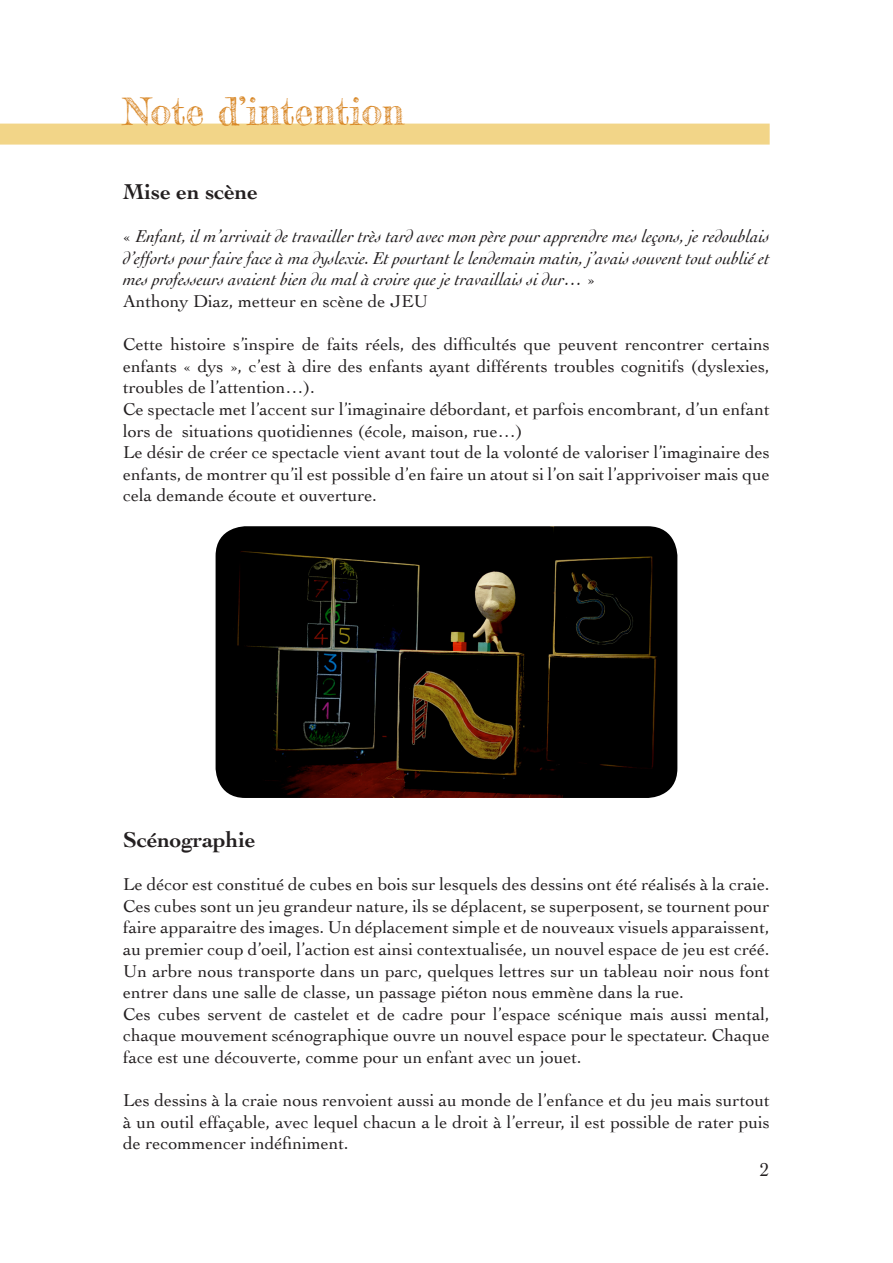
<style>
.page{position:relative;width:893px;height:1263px;background:#fff}
.page>*{position:absolute;margin:0;border:0;box-sizing:border-box;transform-origin:0 0}
.t1{font:37.5px "Frederickathe Great";color:#d88624}
.t2{font:700 22.5px "Cochin";color:#231f20}
.t3{font:19.5px "Cochin";color:#231f20}
.t4{font:18px/21.6px "Cochin";color:#231f20}
.t5{font:italic 18px/21.6px "Cochin";color:#231f20}
.s1{font-style:normal}
</style>
<div class="page">
<div style="left:0;top:124px;width:770px;height:21px;background:#f2d588"></div>
<img style="left:216px;top:526px;width:461px;height:272px">
<h1 class="t1" style="left:123px;top:88px;width:282px">Note d’intention</h1>
<p class="t2" style="left:123px;top:176px;width:136px">Mise en scène</p>
<p class="t5" style="left:123px;top:225px;width:648px"><span class="s1">«</span> Enfant, il m’arrivait de travailler très tard avec mon père pour apprendre mes leçons, je redoublais d’efforts pour faire face à ma dyslexie. Et pourtant le lendemain matin, j’avais souvent tout oublié et mes professeurs avaient bien du mal à croire que je travaillais si dur… <span class="s1">»<br>Anthony Diaz, metteur en scène de JEU</span></p>
<p class="t4" style="left:123px;top:333px;width:648px">Cette histoire s’inspire de faits réels, des difficultés que peuvent rencontrer certains enfants « dys », c’est à dire des enfants ayant différents troubles cognitifs (dyslexies, troubles de l’attention…).<br>Ce spectacle met l’accent sur l’imaginaire débordant, et parfois encombrant, d’un enfant lors de situations quotidiennes (école, maison, rue…)<br>Le désir de créer ce spectacle vient avant tout de la volonté de valoriser l’imaginaire des enfants, de montrer qu’il est possible d’en faire un atout si l’on sait l’apprivoiser mais que cela demande écoute et ouverture.</p>
<p class="t2" style="left:123px;top:824px;width:134px">Scénographie</p>
<p class="t4" style="left:123px;top:873px;width:648px">Le décor est constitué de cubes en bois sur lesquels des dessins ont été réalisés à la craie.<br>Ces cubes sont un jeu grandeur nature, ils se déplacent, se superposent, se tournent pour faire apparaitre des images. Un déplacement simple et de nouveaux visuels apparaissent, au premier coup d’oeil, l’action est ainsi contextualisée, un nouvel espace de jeu est créé.<br>Un arbre nous transporte dans un parc, quelques lettres sur un tableau noir nous font entrer dans une salle de classe, un passage piéton nous emmène dans la rue.<br>Ces cubes servent de castelet et de cadre pour l’espace scénique mais aussi mental, chaque mouvement scénographique ouvre un nouvel espace pour le spectateur. Chaque face est une découverte, comme pour un enfant avec un jouet.</p>
<p class="t4" style="left:123px;top:1089px;width:648px;text-align:justify">Les dessins à la craie nous renvoient aussi au monde de l’enfance et du jeu mais surtout à un outil effaçable, avec lequel chacun a le droit à l’erreur, il est possible de rater puis de recommencer indéfiniment.</p>
<p class="t3" style="left:760px;top:1156px;width:11px">2</p>
</div>
